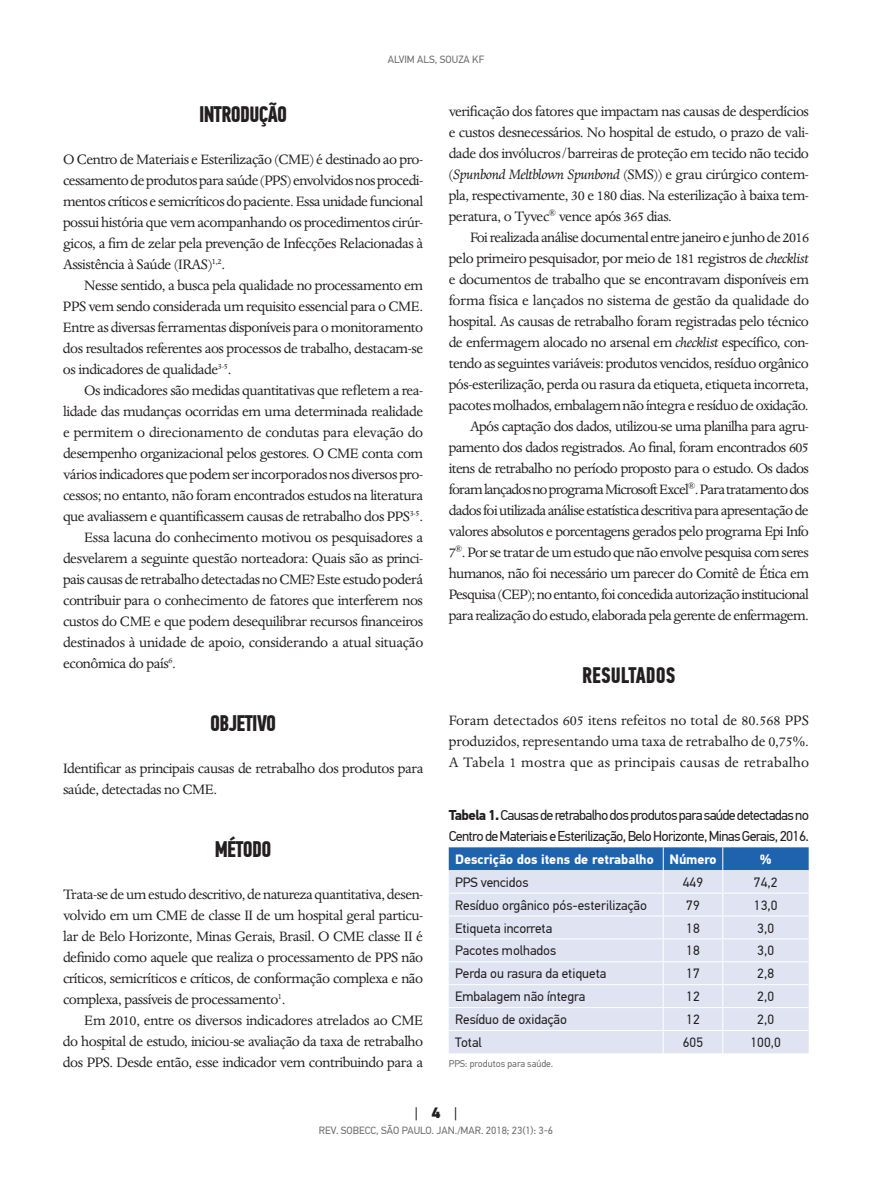
<style>
.page{position:relative;width:893px;height:1191px;background:#fff}
.page>*{position:absolute;margin:0;border:0;box-sizing:border-box;transform-origin:0 0}
.t1{font:700 22.5px "PF Din Text Comp Pro";letter-spacing:-.03em;color:#231f20}
.t2{font:700 22.5px "PF Din Text Comp Pro";color:#231f20}
.t3{font:15.75px/21px "Dante MT Std";letter-spacing:-.03em;color:#231f20;text-align:justify}
.t4{font:15px "PF Din Text Pro";color:#231f20}
.t5{font:14.25px/21px "PF Din Text Pro";letter-spacing:-.045em;color:#231f20}
.t6{font:13.5px "PF Din Text Pro";color:#231f20}
.t7{font:700 13.5px "PF Din Text Pro";color:#fff}
.t8{font:10.5px "PF Din Text Pro";color:#6c6d70}
.t9{font:9.75px "PF Din Text Pro";color:#6c6d70}
.s1{font-style:italic}
.s2{font-weight:700}
.s3{font-weight:900}
</style>
<div class="page">
<svg style="left:449px;top:847px;width:360px;height:206px;background:#cbd6ea"></svg>
<p class="t8" style="left:388px;top:53px;width:98px">Alvim ALS, Souza KF</p>
<h1 class="t1" style="left:199px;top:101px;width:90px">INTRODUÇÃO</h1>
<p class="t3" style="left:63px;top:149px;width:362px">O Centro de Materiais e Esterilização (CME) é destinado ao pro&shy;cessamento de produtos para saúde (PPS) envolvidos nos procedi&shy;mentos críticos e semicríticos do paciente. Essa unidade funcional possui história que vem acompanhando os procedimentos cirúr&shy;gicos, a fim de zelar pela prevenção de Infecções Relacionadas à Assistência à Saúde (IRAS)<sup>1,2</sup>.</p>
<p class="t3" style="left:63px;top:275px;width:362px;text-indent:21px">Nesse sentido, a busca pela qualidade no processamento em PPS vem sendo considerada um requisito essencial para o CME.<br>Entre as diversas ferramentas disponíveis para o monitoramento dos resultados referentes aos processos de trabalho, destacam-se os indicadores de qualidade<sup>3-5</sup>.</p>
<p class="t3" style="left:84px;top:380px;width:340px">Os indicadores são medidas quantitativas que refletem a rea-</p>
<p class="t3" style="left:63px;top:401px;width:362px">lidade das mudanças ocorridas em uma determinada realidade</p>
<p class="t3" style="left:63px;top:422px;width:362px">e permitem o direcionamento de condutas para elevação do</p>
<p class="t3" style="left:63px;top:443px;width:362px">desempenho organizacional pelos gestores. O CME conta com</p>
<p class="t3" style="left:63px;top:464px;width:362px">vários indicadores que podem ser incorporados nos diversos pro-</p>
<p class="t3" style="left:63px;top:485px;width:362px">cessos; no entanto, não foram encontrados estudos na literatura</p>
<p class="t3" style="left:63px;top:506px;width:362px">que avaliassem e quantificassem causas de retrabalho dos PPS<sup>3-5</sup>.</p>
<p class="t3" style="left:84px;top:527px;width:340px">Essa lacuna do conhecimento motivou os pesquisadores a</p>
<p class="t3" style="left:63px;top:548px;width:362px">desvelarem a seguinte questão norteadora: Quais são as princi-</p>
<p class="t3" style="left:63px;top:569px;width:362px">pais causas de retrabalho detectadas no CME? Este estudo poderá</p>
<p class="t3" style="left:63px;top:590px;width:362px">contribuir para o conhecimento de fatores que interferem nos</p>
<p class="t3" style="left:63px;top:611px;width:362px">custos do CME e que podem desequilibrar recursos financeiros</p>
<p class="t3" style="left:63px;top:632px;width:362px">destinados à unidade de apoio, considerando a atual situação</p>
<p class="t3" style="left:63px;top:653px;width:114px">econômica do país<sup>6</sup>.</p>
<h1 class="t1" style="left:210px;top:710px;width:68px">OBJETIVO</h1>
<p class="t3" style="left:63px;top:758px;width:362px">Identificar as principais causas de retrabalho dos produtos para saúde, detectadas no CME.</p>
<h1 class="t1" style="left:215px;top:836px;width:58px">MÉTODO</h1>
<p class="t3" style="left:63px;top:884px;width:362px">Trata-se de um estudo descritivo, de natureza quantitativa, desen&shy;volvido em um CME de classe II de um hospital geral particu&shy;lar de Belo Horizonte, Minas Gerais, Brasil. O CME classe II é definido como aquele que realiza o processamento de PPS não críticos, semicríticos e críticos, de conformação complexa e não complexa, passíveis de processamento<sup>1</sup>.</p>
<p class="t3" style="left:63px;top:1010px;width:362px;text-indent:21px">Em 2010, entre os diversos indicadores atrelados ao CME do hospital de estudo, iniciou-se avaliação da taxa de retrabalho dos PPS. Desde então, esse indicador vem contribuindo para a</p>
<p class="t3" style="left:449px;top:100px;width:362px">verificação dos fatores que impactam nas causas de desperdícios e custos desnecessários. No hospital de estudo, o prazo de vali&shy;dade dos invólucros/barreiras de proteção em tecido não tecido (<span class="s1">Spunbond Meltblown Spunbond</span> (SMS)) e grau cirúrgico contem&shy;pla, respectivamente, 30 e 180 dias. Na esterilização à baixa tem&shy;peratura, o Tyvec<sup>®</sup> vence após 365 dias.</p>
<p class="t3" style="left:449px;top:226px;width:362px;text-align:right">Foi realizada análise documental entre janeiro e junho de 2016 pelo primeiro pesquisador, por meio de 181 registros de <span class="s1">checklist </span>e documentos de trabalho que se encontravam disponíveis em forma física e lançados no sistema de gestão da qualidade do hospital. As causas de retrabalho foram registradas pelo técnico de enfermagem alocado no arsenal em <span class="s1">checklist</span> específico, con&shy;tendo as seguintes variáveis: produtos vencidos, resíduo orgânico pós-esterilização, perda ou rasura da etiqueta, etiqueta incorreta, pacotes molhados, embalagem não íntegra e resíduo de oxidação.<br>Após captação dos dados, utilizou-se uma planilha para agru&shy;pamento dos dados registrados. Ao final, foram encontrados 605 itens de retrabalho no período proposto para o estudo. Os dados foram lançados no programa Microsoft Excel<sup>®</sup>. Para tratamento dos dados foi utilizada análise estatística descritiva para apresentação de valores absolutos e porcentagens gerados pelo programa Epi Info 7<sup>®</sup>. Por se tratar de um estudo que não envolve pesquisa com seres humanos, não foi necessário um parecer do Comitê de Ética em Pesquisa (CEP); no entanto, foi concedida autorização institucional para realização do estudo, elaborada pela gerente de enfermagem.</p>
<h1 class="t2" style="left:582px;top:661px;width:95px">RESULTADOS</h1>
<p class="t3" style="left:449px;top:709px;width:362px">Foram detectados 605 itens refeitos no total de 80.568 PPS produzidos, representando uma taxa de retrabalho de 0,75%.<br>A Tabela 1 mostra que as principais causas de retrabalho</p>
<p class="t5" style="left:449px;top:804px;width:362px"><span class="s2">Tabela 1.</span> Causas de retrabalho dos produtos para saúde detectadas no<br>Centro de Materiais e Esterilização, Belo Horizonte, Minas Gerais, 2016.</p>
<p class="t7" style="left:455px;top:851px;width:263px">Descrição dos itens de retrabalho Número</p>
<p class="t7" style="left:759px;top:851px;width:14px">%</p>
<p class="t6" style="left:455px;top:874px;width:75px">PPS vencidos</p>
<p class="t6" style="left:683px;top:874px;width:22px">449</p>
<p class="t6" style="left:754px;top:874px;width:25px">74,2</p>
<p class="t6" style="left:455px;top:897px;width:193px">Resíduo orgânico pós-esterilização</p>
<p class="t6" style="left:686px;top:897px;width:15px">79</p>
<p class="t6" style="left:754px;top:897px;width:25px">13,0</p>
<p class="t6" style="left:455px;top:920px;width:99px">Etiqueta incorreta</p>
<p class="t6" style="left:686px;top:920px;width:15px">18</p>
<p class="t6" style="left:757px;top:920px;width:18px">3,0</p>
<p class="t6" style="left:455px;top:942px;width:103px">Pacotes molhados</p>
<p class="t6" style="left:686px;top:942px;width:15px">18</p>
<p class="t6" style="left:757px;top:942px;width:18px">3,0</p>
<p class="t6" style="left:455px;top:965px;width:153px">Perda ou rasura da etiqueta</p>
<p class="t6" style="left:686px;top:965px;width:15px">17</p>
<p class="t6" style="left:757px;top:965px;width:18px">2,8</p>
<p class="t6" style="left:455px;top:988px;width:132px">Embalagem não íntegra</p>
<p class="t6" style="left:686px;top:988px;width:15px">12</p>
<p class="t6" style="left:757px;top:988px;width:18px">2,0</p>
<p class="t6" style="left:455px;top:1011px;width:113px">Resíduo de oxidação</p>
<p class="t6" style="left:686px;top:1011px;width:15px">12</p>
<p class="t6" style="left:757px;top:1011px;width:18px">2,0</p>
<p class="t6" style="left:455px;top:1034px;width:28px">Total</p>
<p class="t6" style="left:683px;top:1034px;width:22px">605</p>
<p class="t6" style="left:750px;top:1034px;width:32px">100,0</p>
<p class="t9" style="left:449px;top:1058px;width:106px">PPS: produtos para saúde.</p>
<p class="t4" style="left:415px;top:1103px;width:44px">| <span class="s3">4</span> |</p>
<p class="t8" style="left:319px;top:1124px;width:236px">Rev. SOBECC, São Paulo. JAN./MAR. 2018; 23(1): 3-6</p>
</div>
